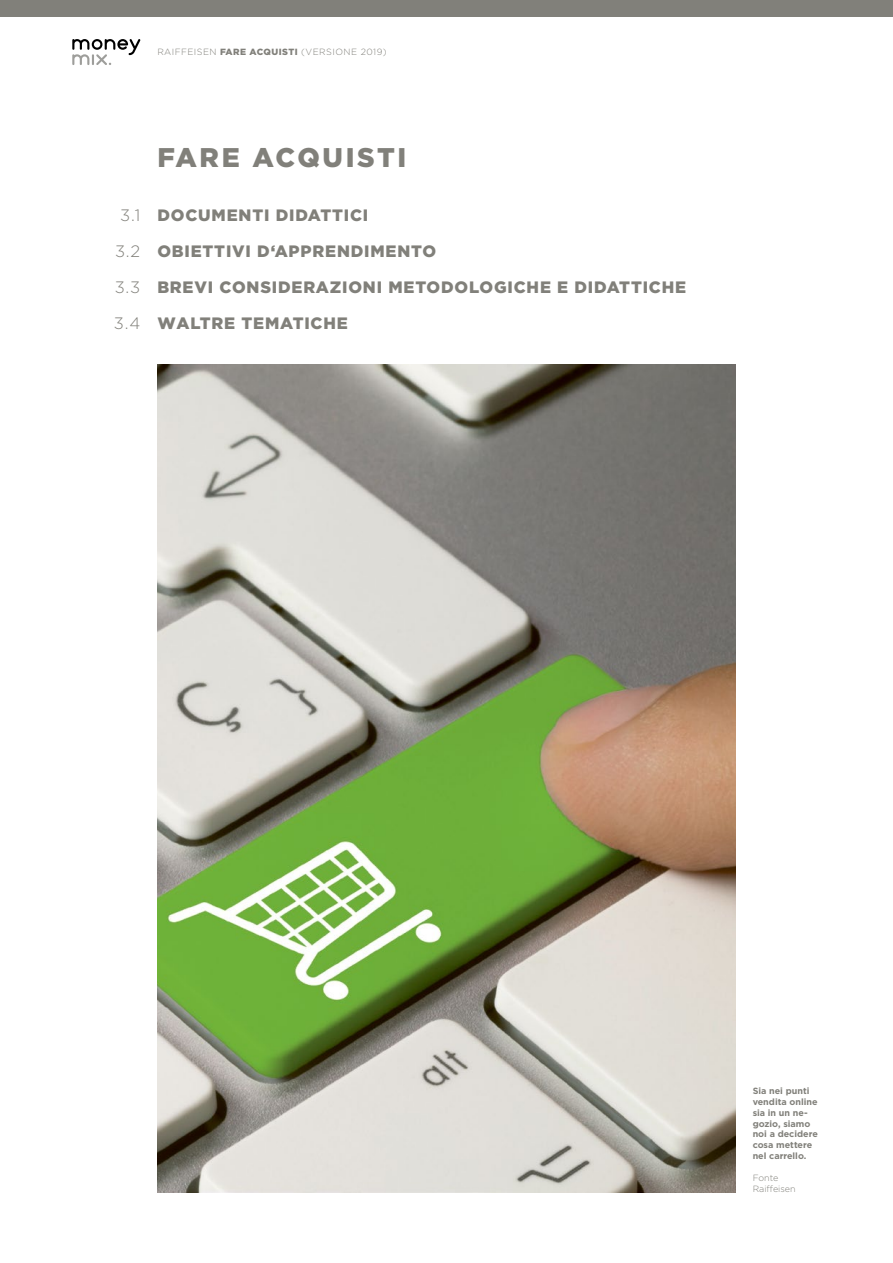
<style>
.page{position:relative;width:893px;height:1263px;background:#fff}
.page>*{position:absolute;margin:0;border:0;box-sizing:border-box;transform-origin:0 0}
.t1{font:900 27px "Gotham";letter-spacing:.1em;color:#81807a}
.t2{font:900 16.5px/36px "Gotham";letter-spacing:.05em;color:#81807a}
.t3{font:300 16.5px/36px "Gotham";color:#81807a;text-align:center}
.t4{font:700 9px/10.8px "Gotham";color:#81807a}
.t5{font:300 9px "Gotham";letter-spacing:.05em;color:#81807a}
.t6{font:300 9px/10.8px "Gotham";color:#81807a}
.s1{font-weight:900}
</style>
<div class="page">
<div style="left:0;top:0;width:893px;height:17px;background:#81807a"></div>
<svg style="left:72px;top:39px;width:68px;height:26px"></svg>
<img style="left:157px;top:365px;width:579px;height:828px">
<p class="t5" style="left:157px;top:47px;width:231px">RAIFFEISEN <span class="s1">FARE ACQUISTI</span> (VERSIONE 2019)</p>
<p class="t3" style="left:114px;top:197px;width:28px">3.1<br>3.2<br>3.3<br>3.4</p>
<h1 class="t1" style="left:157px;top:139px;width:251px">FARE ACQUISTI</h1>
<p class="t2" style="left:157px;top:197px;width:530px">DOCUMENTI DIDATTICI<br>OBIETTIVI D‘APPRENDIMENTO<br>BREVI CONSIDERAZIONI METODOLOGICHE E DIDATTICHE<br>WALTRE TEMATICHE</p>
<p class="t4" style="left:753px;top:1086px;width:67px">Sia nei punti vendita online sia in un ne&shy;gozio, siamo noi a decidere cosa mettere nel carrello.</p>
<p class="t6" style="left:753px;top:1172px;width:45px">Fonte<br>Raiffeisen</p>
</div>
